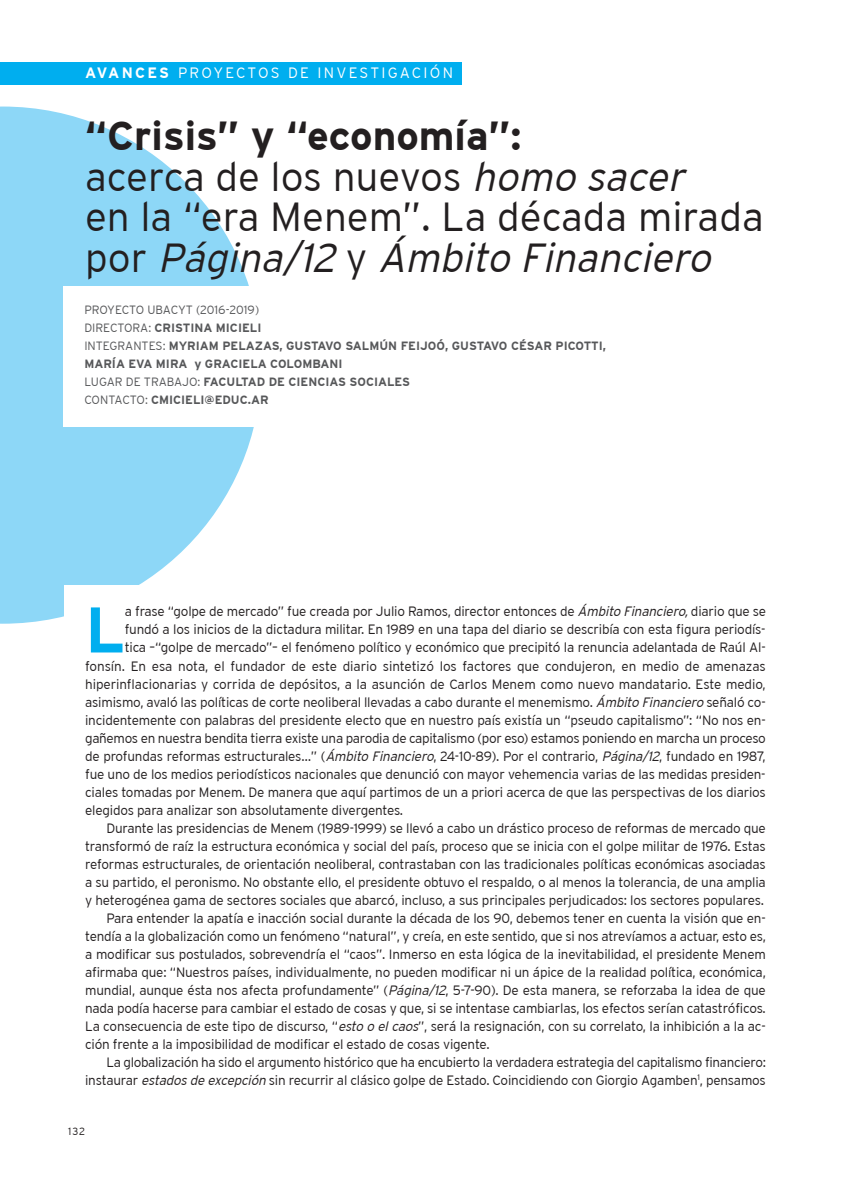
<style>
.page{position:relative;width:851px;height:1191px;background:#fff}
.page>*{position:absolute;margin:0;border:0;box-sizing:border-box;transform-origin:0 0}
.t1{font:700 64.35px "Interstate";color:#00aeef}
.t2{font:300 40.5px/40.5px "Interstate";color:#231f20}
.t3{font:300 15px "Interstate";letter-spacing:.15em;color:#fff}
.t4{font:300 13.5px "Interstate";letter-spacing:-.015em;color:#231f20}
.t5{font:700 12px/18px "Interstate";color:#57585a}
.t6{font:300 10.5px "Interstate";color:#231f20}
.s1{font-weight:700}
.s2{font-style:italic}
.s3{font-weight:300}
</style>
<div class="page">
<svg style="left:0;top:107px;width:254px;height:516px;fill:#8dd7f7"></svg>
<div style="left:64px;top:585px;width:722px;height:520px;background:#fff"></div>
<div style="left:0;top:63px;width:461px;height:22px;background:#00aeef"></div>
<div style="left:63px;top:286px;width:702px;height:141px;background:#fff"></div>
<p class="t3" style="left:85px;top:66px;width:369px"><span class="s1">AVANCES</span> PROYECTOS DE INVESTIGACIÓN</p>
<h2 class="t2" style="left:85px;top:118px;width:680px"><span class="s1">“Crisis” y “economía”:<br></span>acerca de los nuevos <span class="s2">homosacer<br></span>en la “era Menem”. La década mirada p o r <span class="s2">Página/12</span> y <span class="s2">Ámbito Financiero</span></h2>
<p class="t5" style="left:84px;top:302px;width:523px"><span class="s3">PROYECTO UBACYT (2016-2019)<br>DIRECTORA:</span> CRISTINA MICIELI<br><span class="s3">INTEGRANTES:</span> MYRIAM PELAZAS, GUSTAVO SALMÚN FEIJOÓ, GUSTAVO CÉSAR PICOTTI, MARÍA EVA MIRA y GRACIELA COLOMBANI<br><span class="s3">LUGAR DE TRABAJO:</span> FACULTAD DE CIENCIAS SOCIALES<br><span class="s3">CONTACTO:</span> CMICIELI@EDUC.AR</p>
<h1 class="t1" style="left:85px;top:601px;width:41px">L</h1>
<p class="t4" style="left:125px;top:605px;width:642px">a frase “golpe de mercado” fue creada por Julio Ramos, director entonces de <span class="s2">ÁmbitoFinanciero,</span>diario que se</p>
<p class="t4" style="left:125px;top:623px;width:642px">fundó a los inicios de la dictadura militar. En 1989 en una tapa del diario se describía con esta figura periodís-</p>
<p class="t4" style="left:125px;top:641px;width:642px">tica –“golpe de mercado”– el fenómeno político y económico que precipitó la renuncia adelantada de Raúl Al-</p>
<p class="t4" style="left:85px;top:659px;width:682px">fonsín. En esa nota, el fundador de este diario sintetizó los factores que condujeron, en medio de amenazas</p>
<p class="t4" style="left:85px;top:677px;width:682px">hiperinflacionarias y corrida de depósitos, a la asunción de Carlos Menem como nuevo mandatario. Este medio,</p>
<p class="t4" style="left:85px;top:695px;width:682px">asimismo, avaló las políticas de corte neoliberal llevadas a cabo durante el menemismo. <span class="s2">ÁmbitoFinanciero</span>señaló co-</p>
<p class="t4" style="left:85px;top:713px;width:682px">incidentemente con palabras del presidente electo que en nuestro país existía un “pseudo capitalismo”: “No nos en-</p>
<p class="t4" style="left:85px;top:731px;width:682px">gañemos en nuestra bendita tierra existe una parodia de capitalismo (por eso) estamos poniendo en marcha un proceso</p>
<p class="t4" style="left:85px;top:749px;width:682px">de profundas reformas estructurales…” (<span class="s2">ÁmbitoFinanciero</span>, 24-10-89). Por el contrario, <span class="s2">Página/12</span>, fundado en 1987,</p>
<p class="t4" style="left:85px;top:767px;width:681px">fue uno de los medios periodísticos nacionales que denunció con mayor vehemencia varias de las medidas presiden-</p>
<p class="t4" style="left:85px;top:785px;width:682px">ciales tomadas por Menem. De manera que aquí partimos de un a priori acerca de que las perspectivas de los diarios</p>
<p class="t4" style="left:85px;top:803px;width:319px">elegidos para analizar son absolutamente divergentes.</p>
<p class="t4" style="left:106px;top:821px;width:661px">Durante las presidencias de Menem (1989-1999) se llevó a cabo un drástico proceso de reformas de mercado que</p>
<p class="t4" style="left:85px;top:839px;width:682px">transformó de raíz la estructura económica y social del país, proceso que se inicia con el golpe militar de 1976. Estas</p>
<p class="t4" style="left:85px;top:857px;width:682px">reformas estructurales, de orientación neoliberal, contrastaban con las tradicionales políticas económicas asociadas</p>
<p class="t4" style="left:85px;top:875px;width:682px">a su partido, el peronismo. No obstante ello, el presidente obtuvo el respaldo, o al menos la tolerancia, de una amplia</p>
<p class="t4" style="left:85px;top:893px;width:680px">y heterogénea gama de sectores sociales que abarcó, incluso, a sus principales perjudicados: los sectores populares.</p>
<p class="t4" style="left:106px;top:911px;width:660px">Para entender la apatía e inacción social durante la década de los 90, debemos tener en cuenta la visión que en-</p>
<p class="t4" style="left:85px;top:929px;width:682px">tendía a la globalización como un fenómeno “natural”, y creía, en este sentido, que si nos atrevíamos a actuar, esto es,</p>
<p class="t4" style="left:85px;top:947px;width:682px">a modificar sus postulados, sobrevendría el “caos”. Inmerso en esta lógica de la inevitabilidad, el presidente Menem</p>
<p class="t4" style="left:85px;top:965px;width:682px">afirmaba que: “Nuestros países, individualmente, no pueden modificar ni un ápice de la realidad política, económica,</p>
<p class="t4" style="left:85px;top:983px;width:682px">mundial, aunque ésta nos afecta profundamente” (<span class="s2">Página/12</span>, 5-7-90). De esta manera, se reforzaba la idea de que</p>
<p class="t4" style="left:85px;top:1001px;width:682px">nada podía hacerse para cambiar el estado de cosas y que, si se intentase cambiarlas, los efectos serían catastróficos.</p>
<p class="t4" style="left:85px;top:1019px;width:682px">La consecuencia de este tipo de discurso, “<span class="s2">estooelcaos</span>”, será la resignación, con su correlato, la inhibición a la ac-</p>
<p class="t4" style="left:85px;top:1037px;width:406px">ción frente a la imposibilidad de modificar el estado de cosas vigente.</p>
<p class="t4" style="left:106px;top:1055px;width:661px">La globalización ha sido el argumento histórico que ha encubierto la verdadera estrategia del capitalismo financiero:</p>
<p class="t4" style="left:85px;top:1073px;width:682px">instaurar <span class="s2">estadosdeexcepción</span>sin recurrir al clásico golpe de Estado. Coincidiendo con Giorgio Agamben<sup>1</sup>, pensamos</p>
<p class="t6" style="left:68px;top:1126px;width:19px">132</p>
</div>
